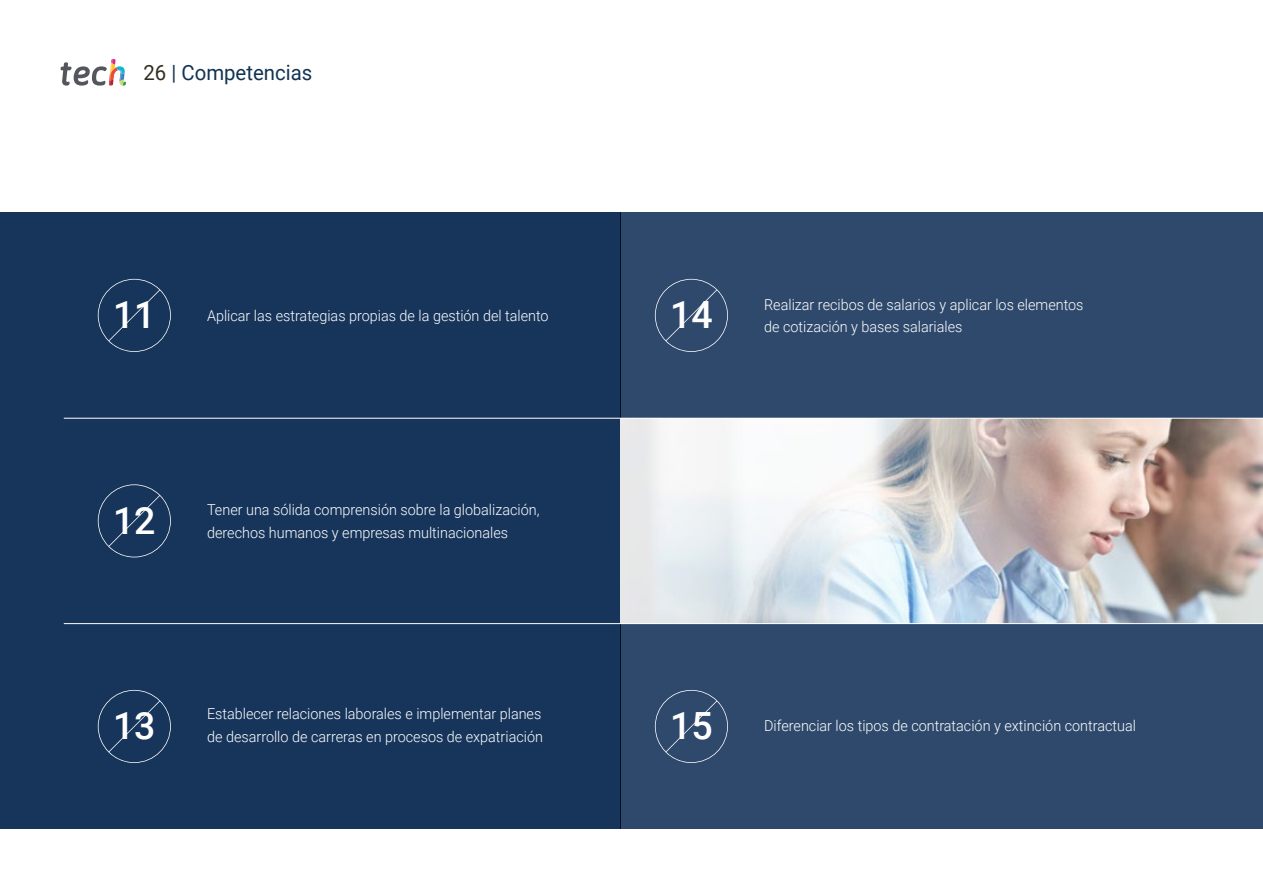
<style>
.page{position:relative;width:1263px;height:893px;background:#fff}
.page>*{position:absolute;margin:0;border:0;box-sizing:border-box;transform-origin:0 0}
.t1{font:500 37.5px "Roboto";color:#fff}
.t2{font:21px "Roboto";color:#123352}
.t3{font:300 15px/22.5px "Roboto";color:#fff;scale:.96 1}
.s1{color:#312e20}
</style>
<div class="page">
<div style="left:0;top:213px;width:621px;height:616px;background:#17355b"></div>
<div style="left:621px;top:213px;width:642px;height:616px;background:#2e496b"></div>
<svg style="left:98px;top:279px;width:73px;height:73px"></svg>
<svg style="left:98px;top:484px;width:73px;height:73px"></svg>
<svg style="left:98px;top:690px;width:73px;height:73px"></svg>
<svg style="left:655px;top:279px;width:73px;height:73px"></svg>
<svg style="left:655px;top:690px;width:73px;height:73px"></svg>
<img style="left:621px;top:419px;width:642px;height:204px">
<hr style="left:64px;top:418px;width:1199px;height:1px;background:#fff">
<hr style="left:64px;top:623px;width:1199px;height:1px;background:#fff">
<svg style="left:61px;top:59px;width:65px;height:27px"></svg>
<h2 class="t2" style="left:144px;top:57px;width:170px"><span class="s1">26</span> | Competencias</h2>
<h1 class="t1" style="left:113px;top:288px;width:44px">11</h1>
<p class="t3" style="left:207px;top:304px;width:357px">Aplicar las estrategias propias de la gestión del talento</p>
<h1 class="t1" style="left:113px;top:494px;width:44px">12</h1>
<p class="t3" style="left:207px;top:498px;width:348px">Tener una sólida comprensión sobre la globalización, derechos humanos y empresas multinacionales</p>
<h1 class="t1" style="left:113px;top:699px;width:44px">13</h1>
<p class="t3" style="left:207px;top:702px;width:351px">Establecer relaciones laborales e implementar planes de desarrollo de carreras en procesos de expatriación</p>
<h1 class="t1" style="left:670px;top:288px;width:44px">14</h1>
<p class="t3" style="left:764px;top:293px;width:334px">Realizar recibos de salarios y aplicar los elementos de cotización y bases salariales</p>
<h1 class="t1" style="left:670px;top:699px;width:44px">15</h1>
<p class="t3" style="left:764px;top:713px;width:389px">Diferenciar los tipos de contratación y extinción contractual</p>
</div>
